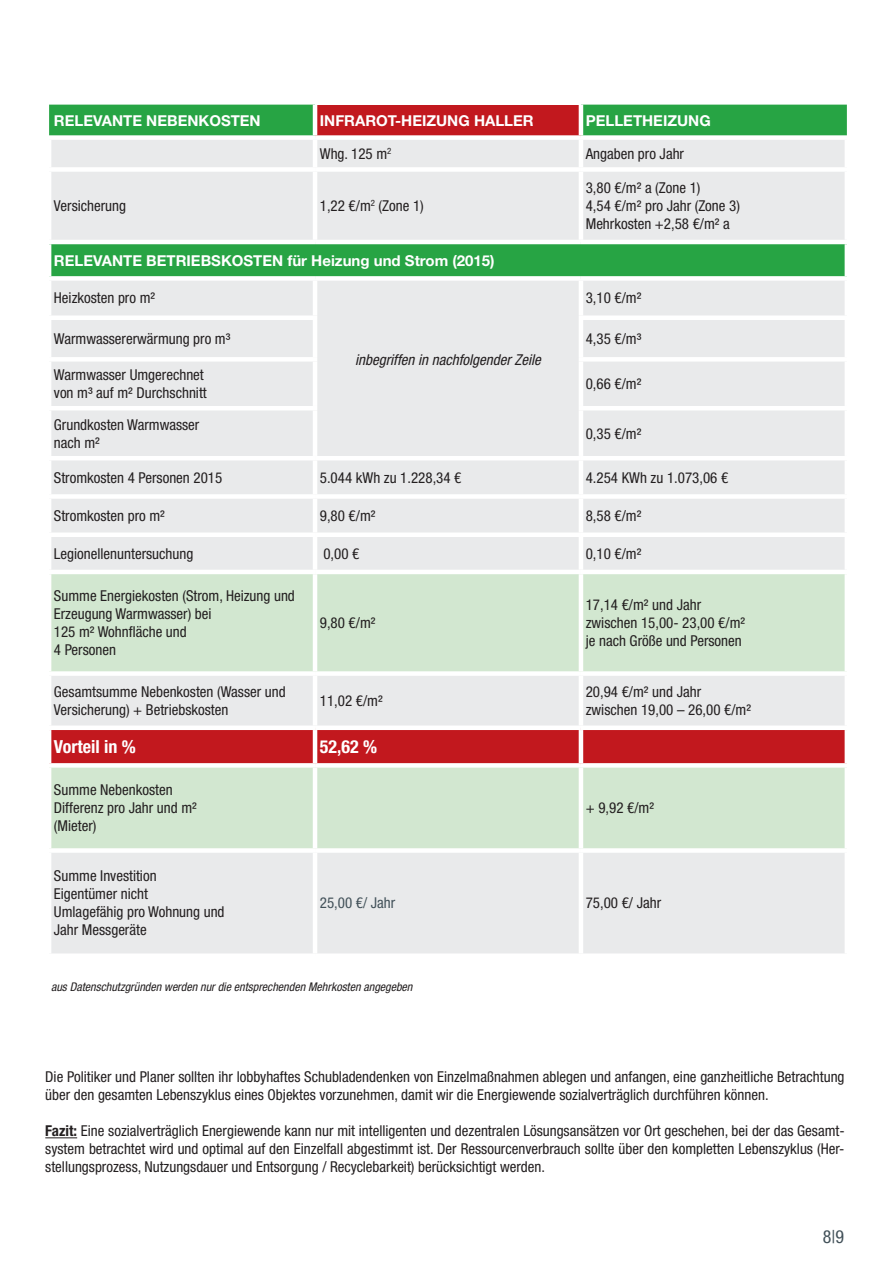
<style>
.page{position:relative;width:893px;height:1263px;background:#fff}
.page>*{position:absolute;margin:0;border:0;box-sizing:border-box;transform-origin:0 0}
.t1{font:700 condensed 18px "Helvetica Neue LT Std";color:#fff}
.t2{font:condensed 18px "Helvetica Neue LT Std";color:#425159}
.t3{font:condensed 15px/18px "Helvetica Neue LT Std";color:#231f20}
.t4{font:700 15px "Helvetica Neue LT Std";color:#fff}
.t5{font:italic condensed 15px "Helvetica Neue LT Std";color:#231f20}
.t6{font:condensed 15px "Helvetica Neue LT Std";color:#425159}
.t7{font:italic condensed 12px "Helvetica Neue LT Std";color:#231f20}
.s1{font-weight:700}
</style>
<div class="page">
<div style="left:49px;top:105px;width:798px;height:30px;background:#27a444"></div>
<div style="left:315px;top:105px;width:266px;height:33px;background:#c2181e"></div>
<div style="left:51px;top:140px;width:794px;height:27px;background:#e9eaeb"></div>
<div style="left:51px;top:172px;width:794px;height:398px;background:#e9eaeb"></div>
<div style="left:49px;top:242px;width:798px;height:36px;background:#27a444"></div>
<svg style="left:51px;top:574px;width:794px;height:274px;background:#d7e7d5"></svg>
<div style="left:51px;top:730px;width:794px;height:33px;background:#c2181e"></div>
<div style="left:51px;top:853px;width:794px;height:100px;background:#e9eaeb"></div>
<hr style="left:313px;top:140px;width:4px;height:27px;background:#fff">
<hr style="left:579px;top:140px;width:4px;height:27px;background:#fff">
<hr style="left:313px;top:172px;width:4px;height:68px;background:#fff">
<hr style="left:579px;top:172px;width:4px;height:68px;background:#fff">
<hr style="left:47px;top:240px;width:268px;height:4px;background:#fff">
<hr style="left:47px;top:244px;width:4px;height:32px;background:#fff">
<hr style="left:315px;top:240px;width:266px;height:4px;background:#fff">
<hr style="left:581px;top:240px;width:268px;height:4px;background:#fff">
<hr style="left:845px;top:244px;width:4px;height:32px;background:#fff">
<div style="left:47px;top:276px;width:268px;height:5px;background:#fff"></div>
<div style="left:315px;top:276px;width:266px;height:5px;background:#fff"></div>
<hr style="left:313px;top:281px;width:4px;height:34px;background:#fff">
<div style="left:581px;top:276px;width:268px;height:5px;background:#fff"></div>
<hr style="left:579px;top:281px;width:4px;height:34px;background:#fff">
<div style="left:47px;top:315px;width:270px;height:5px;background:#fff"></div>
<hr style="left:313px;top:320px;width:4px;height:37px;background:#fff">
<div style="left:579px;top:315px;width:270px;height:5px;background:#fff"></div>
<hr style="left:579px;top:320px;width:4px;height:37px;background:#fff">
<div style="left:47px;top:357px;width:270px;height:5px;background:#fff"></div>
<hr style="left:313px;top:362px;width:4px;height:44px;background:#fff">
<div style="left:579px;top:357px;width:270px;height:5px;background:#fff"></div>
<hr style="left:579px;top:362px;width:4px;height:44px;background:#fff">
<hr style="left:47px;top:406px;width:270px;height:4px;background:#fff">
<hr style="left:313px;top:410px;width:4px;height:46px;background:#fff">
<hr style="left:579px;top:406px;width:270px;height:4px;background:#fff">
<hr style="left:579px;top:410px;width:4px;height:46px;background:#fff">
<hr style="left:47px;top:456px;width:268px;height:4px;background:#fff">
<hr style="left:315px;top:456px;width:266px;height:4px;background:#fff">
<hr style="left:313px;top:460px;width:4px;height:34px;background:#fff">
<hr style="left:581px;top:456px;width:268px;height:4px;background:#fff">
<hr style="left:579px;top:460px;width:4px;height:34px;background:#fff">
<div style="left:47px;top:494px;width:268px;height:5px;background:#fff"></div>
<div style="left:315px;top:494px;width:266px;height:5px;background:#fff"></div>
<hr style="left:313px;top:499px;width:4px;height:33px;background:#fff">
<div style="left:581px;top:494px;width:268px;height:5px;background:#fff"></div>
<hr style="left:579px;top:499px;width:4px;height:33px;background:#fff">
<div style="left:47px;top:532px;width:268px;height:5px;background:#fff"></div>
<div style="left:315px;top:532px;width:266px;height:5px;background:#fff"></div>
<hr style="left:313px;top:537px;width:4px;height:33px;background:#fff">
<div style="left:581px;top:532px;width:268px;height:5px;background:#fff"></div>
<hr style="left:579px;top:537px;width:4px;height:33px;background:#fff">
<hr style="left:313px;top:574px;width:4px;height:97px;background:#fff">
<hr style="left:579px;top:574px;width:4px;height:97px;background:#fff">
<div style="left:47px;top:671px;width:268px;height:5px;background:#fff"></div>
<div style="left:315px;top:671px;width:266px;height:5px;background:#fff"></div>
<hr style="left:313px;top:676px;width:4px;height:49px;background:#fff">
<div style="left:581px;top:671px;width:268px;height:5px;background:#fff"></div>
<hr style="left:579px;top:676px;width:4px;height:49px;background:#fff">
<div style="left:47px;top:725px;width:268px;height:5px;background:#fff"></div>
<div style="left:315px;top:725px;width:266px;height:5px;background:#fff"></div>
<hr style="left:313px;top:730px;width:4px;height:33px;background:#fff">
<div style="left:581px;top:725px;width:268px;height:5px;background:#fff"></div>
<hr style="left:579px;top:730px;width:4px;height:33px;background:#fff">
<div style="left:47px;top:763px;width:268px;height:5px;background:#fff"></div>
<div style="left:315px;top:763px;width:266px;height:5px;background:#fff"></div>
<hr style="left:313px;top:768px;width:4px;height:80px;background:#fff">
<div style="left:581px;top:763px;width:268px;height:5px;background:#fff"></div>
<hr style="left:579px;top:768px;width:4px;height:80px;background:#fff">
<hr style="left:313px;top:853px;width:4px;height:100px;background:#fff">
<hr style="left:579px;top:853px;width:4px;height:100px;background:#fff">
<hr style="left:313px;top:105px;width:4px;height:30px;background:#fff">
<hr style="left:579px;top:105px;width:4px;height:30px;background:#fff">
<div style="left:315px;top:135px;width:266px;height:5px;background:#fff"></div>
<hr style="left:45px;top:1137px;width:32px;height:1px;background:#231f20">
<p class="t4" style="left:54px;top:112px;width:208px">RELEVANTE NEBENKOSTEN</p>
<p class="t4" style="left:320px;top:112px;width:215px">INFRAROT-HEIZUNG HALLER</p>
<p class="t4" style="left:586px;top:112px;width:126px">PELLETHEIZUNG</p>
<p class="t3" style="left:320px;top:144px;width:73px">Whg. 125 m<sup>2</sup></p>
<p class="t3" style="left:586px;top:144px;width:100px">Angaben pro Jahr</p>
<p class="t3" style="left:54px;top:197px;width:74px">Versicherung</p>
<p class="t3" style="left:320px;top:197px;width:106px">1,22 €/m<sup>2</sup> (Zone 1)</p>
<p class="t3" style="left:586px;top:179px;width:156px">3,80 €/m² a (Zone 1)<br>4,54 €/m² pro Jahr (Zone 3)<br>Mehrkosten +2,58 €/m² a</p>
<p class="t4" style="left:54px;top:251px;width:442px">RELEVANTE BETRIEBSKOSTEN für Heizung und Strom (2015)</p>
<p class="t3" style="left:54px;top:289px;width:103px">Heizkosten pro m²</p>
<p class="t3" style="left:586px;top:289px;width:57px">3,10 €/m²</p>
<p class="t3" style="left:54px;top:329px;width:178px">Warmwassererwärmung pro m³</p>
<p class="t3" style="left:586px;top:329px;width:57px">4,35 €/m³</p>
<p class="t3" style="left:54px;top:366px;width:154px">Warmwasser Umgerechnet von m³ auf m² Durchschnitt</p>
<p class="t3" style="left:586px;top:375px;width:57px">0,66 €/m²</p>
<p class="t3" style="left:54px;top:415px;width:147px">Grundkosten Warmwasser nach m²</p>
<p class="t3" style="left:586px;top:424px;width:57px">0,35 €/m²</p>
<p class="t3" style="left:54px;top:468px;width:170px">Stromkosten 4 Personen 2015</p>
<p class="t3" style="left:320px;top:468px;width:143px">5.044 kWh zu 1.228,34 €</p>
<p class="t3" style="left:586px;top:468px;width:144px">4.254 KWh zu 1.073,06 €</p>
<p class="t3" style="left:54px;top:506px;width:112px">Stromkosten pro m²</p>
<p class="t3" style="left:320px;top:506px;width:57px">9,80 €/m²</p>
<p class="t3" style="left:586px;top:506px;width:57px">8,58 €/m²</p>
<p class="t3" style="left:54px;top:544px;width:141px">Legionellenuntersuchung</p>
<p class="t3" style="left:323px;top:544px;width:38px">0,00 €</p>
<p class="t3" style="left:586px;top:544px;width:57px">0,10 €/m²</p>
<p class="t3" style="left:54px;top:587px;width:242px">Summe Energiekosten (Strom, Heizung und<br>Erzeugung Warmwasser) bei<br>125 m² Wohnfläche und<br>4 Personen</p>
<p class="t5" style="left:355px;top:351px;width:187px">inbegriffen in nachfolgender Zeile</p>
<p class="t3" style="left:586px;top:596px;width:161px">17,14 €/m² und Jahr zwischen 15,00- 23,00 €/m² je nach Größe und Personen</p>
<p class="t3" style="left:320px;top:614px;width:57px">9,80 €/m²</p>
<p class="t3" style="left:54px;top:683px;width:233px">Gesamtsumme Nebenkosten (Wasser und<br>Versicherung) + Betriebskosten</p>
<p class="t3" style="left:320px;top:692px;width:64px">11,02 €/m²</p>
<p class="t3" style="left:586px;top:683px;width:167px">20,94 €/m² und Jahr zwischen 19,00 – 26,00 €/m²</p>
<p class="t1" style="left:54px;top:736px;width:83px">Vorteil in %</p>
<p class="t1" style="left:320px;top:736px;width:59px">52,62 %</p>
<p class="t3" style="left:54px;top:781px;width:144px">Summe Nebenkosten<br>Differenz pro Jahr und m² (Mieter)</p>
<p class="t3" style="left:586px;top:799px;width:70px">+ 9,92 €/m²</p>
<p class="t3" style="left:54px;top:867px;width:172px">Summe Investition<br>Eigentümer nicht<br>Umlagefähig pro Wohnung und<br>Jahr Messgeräte</p>
<p class="t6" style="left:320px;top:894px;width:77px">25,00 €/ Jahr</p>
<p class="t3" style="left:586px;top:894px;width:77px">75,00 €/ Jahr</p>
<p class="t7" style="left:51px;top:980px;width:363px">aus Datenschutzgründen werden nur die entsprechenden Mehrkosten angegeben</p>
<p class="t3" style="left:45px;top:1068px;width:801px">Die Politiker und Planer sollten ihr lobbyhaftes Schubladendenken von Einzelmaßnahmen ablegen und anfangen, eine ganzheitliche Betrachtung über den gesamten Lebenszyklus eines Objektes vorzunehmen, damit wir die Energiewende sozialverträglich durchführen können.</p>
<p class="t3" style="left:45px;top:1122px;width:801px;text-align:justify"><span class="s1">Fazit:</span> Eine sozialverträglich Energiewende kann nur mit intelligenten und dezentralen Lösungsansätzen vor Ort geschehen, bei der das Gesamt&shy;system betrachtet wird und optimal auf den Einzelfall abgestimmt ist. Der Ressourcenverbrauch sollte über den kompletten Lebenszyklus (Her&shy;stellungsprozess, Nutzungsdauer und Entsorgung / Recyclebarkeit) berücksichtigt werden.</p>
<p class="t2" style="left:823px;top:1226px;width:23px">8|9</p>
</div>
